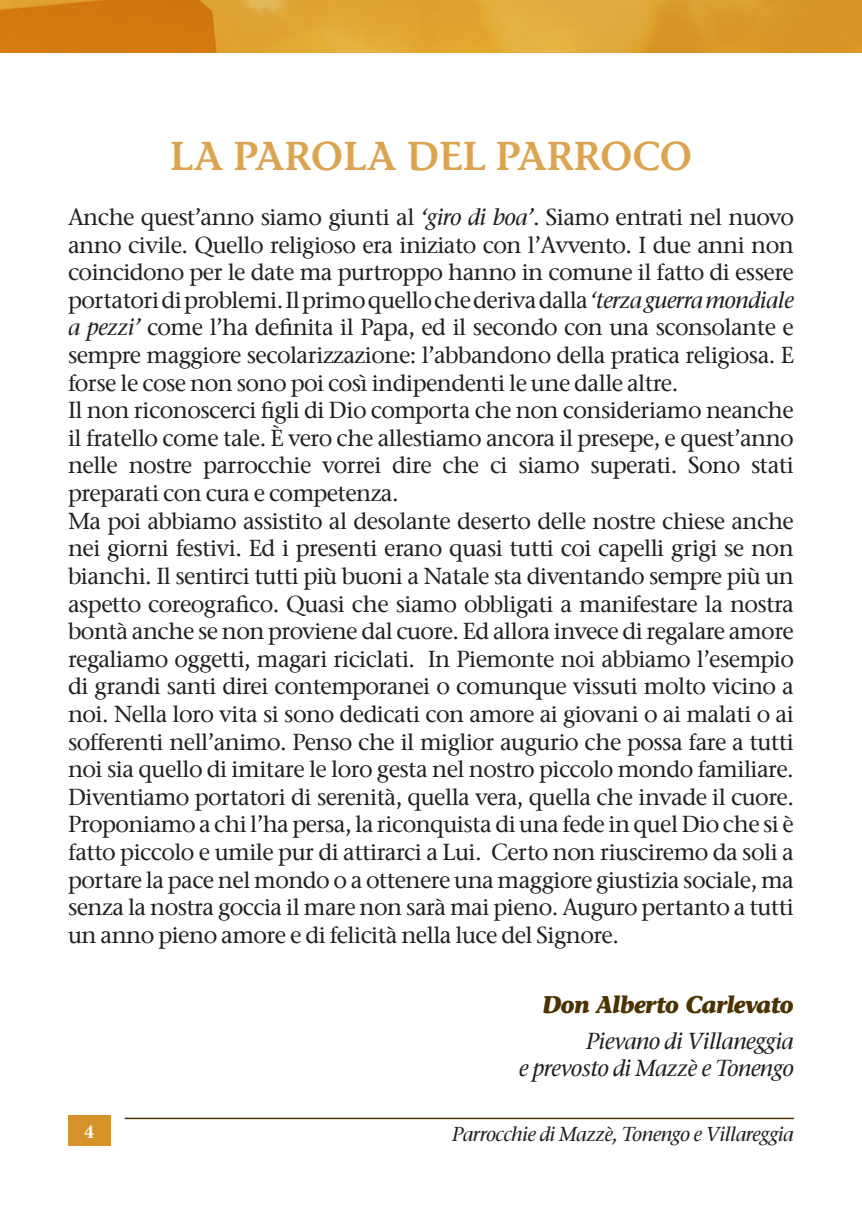
<style>
.page{position:relative;width:862px;height:1214px;background:#fff}
.page>*{position:absolute;margin:0;border:0;box-sizing:border-box;transform-origin:0 0}
.t1{font:40px "Stone Inf Sem ITC Semi";letter-spacing:-.005em;color:#dca44f}
.t2{font:italic 700 24px "Stone Inf OSITC";letter-spacing:-.025em;color:#4c3200}
.t3{font:500 23px/27.6px "Stone Serif OSITC";letter-spacing:-.025em;color:#231f20}
.t4{font:italic 500 23px/27.6px "Stone Serif ITC";letter-spacing:-.025em;color:#231f20;text-align:right}
.t5{font:italic 500 20px "Stone Serif ITC";letter-spacing:-.025em;color:#231f20}
.t6{font:700 20px "Minion Pro";color:#fff}
.s1{font-family:"Stone Serif ITC";font-style:italic}
</style>
<div class="page">
<div style="left:68px;top:1115px;width:42px;height:30px;background:#d59329"></div>
<img style="left:0;top:0;width:862px;height:52px">
<hr style="left:125px;top:1117px;width:669px;height:1px;background:#4c3200">
<h1 class="t1" style="left:170px;top:131px;width:116px">LA PAROLA</h1>
<h1 class="t1" style="left:407px;top:131px;width:141px">DEL PARRO</h1>
<h1 class="t1" style="left:632px;top:131px;width:53px">CO</h1>
<p class="t3" style="left:68px;top:203px;width:727px">Anche quest’anno siamo giunti al <span class="s1">‘giro di boa’</span>. Siamo entrati nel nuovo anno civile. Quello religioso era iniziato con l’Avvento. I due anni non coincidono per le date ma purtroppo hanno in comune il fatto di essere portatori di problemi. Il primo quello che deriva dalla <span class="s1">‘terza guerra mondiale a pezzi’</span> come l’ha definita il Papa, ed il secondo con una sconsolante e sempre maggiore secolarizzazione: l’abbandono della pratica religiosa. E forse le cose non sono poi così indipendenti le une dalle altre.<br>Il non riconoscerci figli di Dio comporta che non consideriamo neanche il fratello come tale. È vero che allestiamo ancora il presepe, e quest’anno nelle nostre parrocchie vorrei dire che ci siamo superati. Sono stati preparati con cura e competenza.<br>Ma poi abbiamo assistito al desolante deserto delle nostre chiese anche nei giorni festivi. Ed i presenti erano quasi tutti coi capelli grigi se non bianchi. Il sentirci tutti più buoni a Natale sta diventando sempre più un aspetto coreografico. Quasi che siamo obbligati a manifestare la nostra bontà anche se non proviene dal cuore. Ed allora invece di regalare amore regaliamo oggetti, magari riciclati. In Piemonte noi abbiamo l’esempio di grandi santi direi contemporanei o comunque vissuti molto vicino a noi. Nella loro vita si sono dedicati con amore ai giovani o ai malati o ai sofferenti nell’animo. Penso che il miglior augurio che possa fare a tutti noi sia quello di imitare le loro gesta nel nostro piccolo mondo familiare.<br>Diventiamo portatori di serenità, quella vera, quella che invade il cuore.<br>Proponiamo a chi l’ha persa, la riconquista di una fede in quel Dio che si è fatto piccolo e umile pur di attirarci a Lui. Certo non riusciremo da soli a portare la pace nel mondo o a ottenere una maggiore giustizia sociale, ma senza la nostra goccia il mare non sarà mai pieno. Auguro pertanto a tutti un anno pieno amore e di felicità nella luce del Signore.</p>
<p class="t2" style="left:542px;top:989px;width:253px">Don Alberto Carlevato</p>
<p class="t4" style="left:519px;top:1026px;width:276px">Pievano di Villaneggia<br>e prevosto di Mazzè e Tonengo</p>
<p class="t6" style="left:84px;top:1117px;width:11px">4</p>
<p class="t5" style="left:452px;top:1121px;width:343px">Parrocchie di Mazzè, Tonengo e Villareggia</p>
</div>
